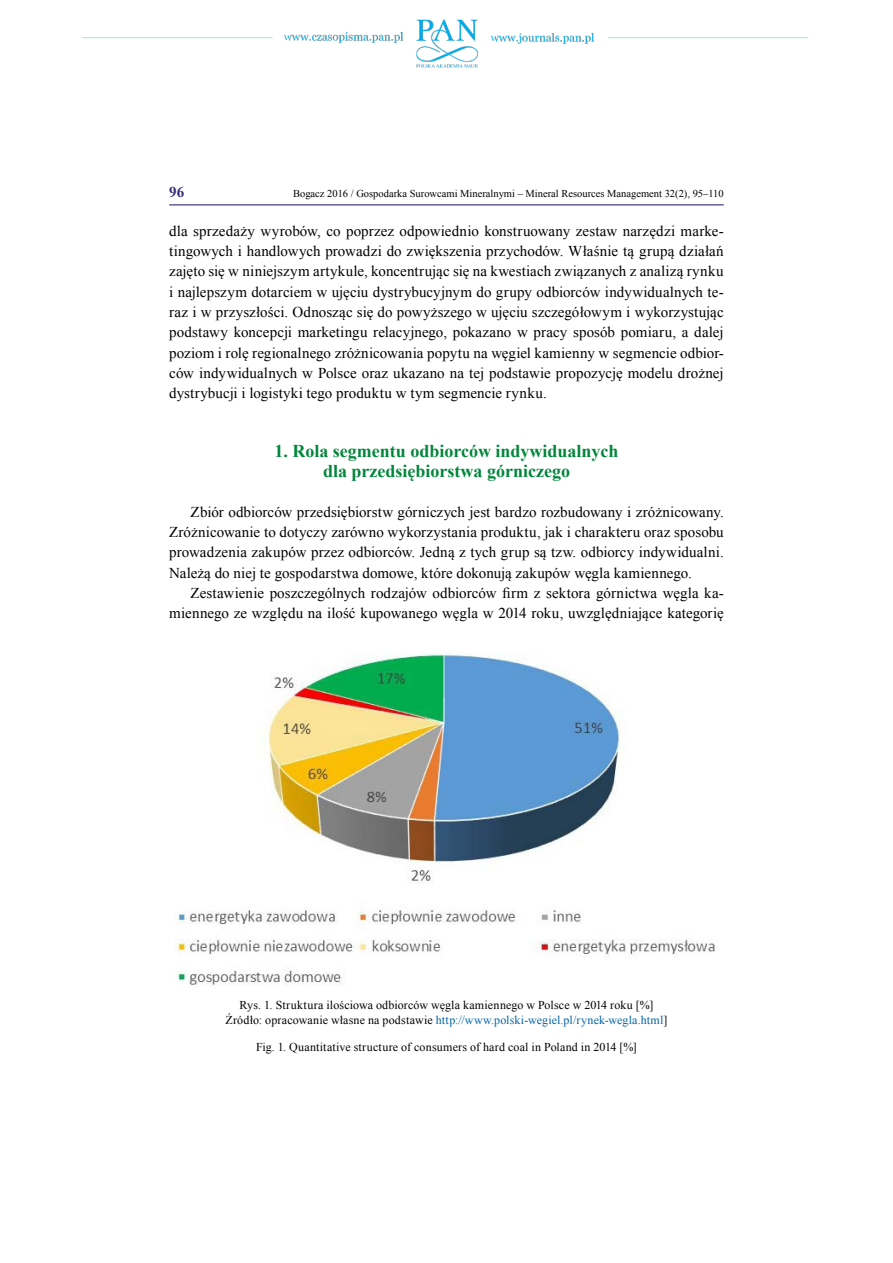
<style>
.page{position:relative;width:893px;height:1263px;background:#fff}
.page>*{position:absolute;margin:0;border:0;box-sizing:border-box;transform-origin:0 0}
.t1{font:700 18px/20.2px "Times New Roman";color:#00863b;text-align:center}
.t2{font:15px/20.4px "Times New Roman";letter-spacing:.005em;color:#000;text-align:justify}
.t3{font:700 15px "Times New Roman";color:#362978}
.t4{font:12px/15px "Times New Roman";letter-spacing:.015em;color:#000;text-align:center}
.t5{font:10.5px "Times New Roman";color:#000}
.s1{color:#0364a8}
</style>
<div class="page">
<img style="left:82px;top:19px;width:727px;height:49px">
<hr style="left:169px;top:204px;width:555px;height:1px;background:#362978">
<img style="left:175px;top:653px;width:540px;height:333px">
<p class="t3" style="left:169px;top:182px;width:16px">96</p>
<p class="t5" style="left:293px;top:186px;width:432px">Bogacz 2016 / Gospodarka Surowcami Mineralnymi – Mineral Resources Management 32(2), 95–110</p>
<p class="t2" style="left:169px;top:220px;width:556px">dla sprzedaży wyrobów, co poprzez odpowiednio konstruowany zestaw narzędzi marke&shy;tingowych i handlowych prowadzi do zwiększenia przychodów. Właśnie tą grupą działań zajęto się w niniejszym artykule, koncentrując się na kwestiach związanych z analizą rynku i najlepszym dotarciem w ujęciu dystrybucyjnym do grupy odbiorców indywidualnych te&shy;raz i w przyszłości. Odnosząc się do powyższego w ujęciu szczegółowym i wykorzystując podstawy koncepcji marketingu relacyjnego, pokazano w pracy sposób pomiaru, a dalej poziom i rolę regionalnego zróżnicowania popytu na węgiel kamienny w segmencie odbior&shy;ców indywidualnych w Polsce oraz ukazano na tej podstawie propozycję modelu drożnej dystrybucji i logistyki tego produktu w tym segmencie rynku.</p>
<p class="t1" style="left:274px;top:440px;width:346px">1. Rola segmentu odbiorców indywidualnych dla przedsiębiorstwa górniczego</p>
<p class="t2" style="left:169px;top:501px;width:556px;text-indent:21px">Zbiór odbiorców przedsiębiorstw górniczych jest bardzo rozbudowany i zróżnicowany.<br>Zróżnicowanie to dotyczy zarówno wykorzystania produktu, jak i charakteru oraz sposobu prowadzenia zakupów przez odbiorców. Jedną z tych grup są tzw. odbiorcy indywidualni.<br>Należą do niej te gospodarstwa domowe, które dokonują zakupów węgla kamiennego.</p>
<p class="t2" style="left:169px;top:583px;width:556px;text-align:right">Zestawienie poszczególnych rodzajów odbiorców firm z sektora górnictwa węgla ka&shy;miennego ze względu na ilość kupowanego węgla w 2014 roku, uwzględniające kategorię</p>
<p class="t4" style="left:226px;top:997px;width:443px">Rys. 1. Struktura ilościowa odbiorców węgla kamiennego w Polsce w 2014 roku [%]<br>Źródło: opracowanie własne na podstawie <span class="s1">http://www.polski-wegiel.pl/rynek-wegla.html</span>]</p>
<p class="t4" style="left:256px;top:1040px;width:382px">Fig. 1. Quantitative structure of consumers of hard coal in Poland in 2014 [%]</p>
</div>
